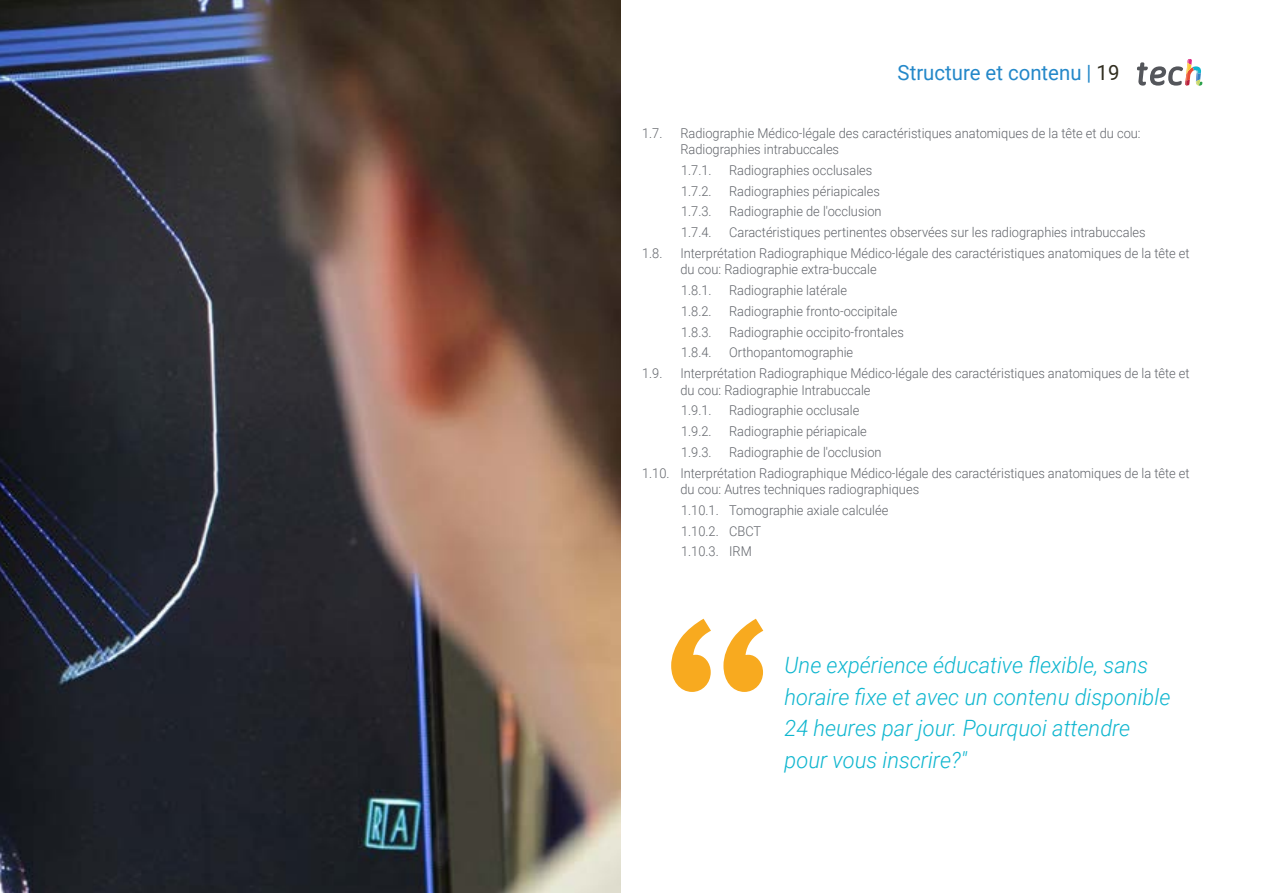
<style>
.page{position:relative;width:1263px;height:893px;background:#fff}
.page>*{position:absolute;margin:0;border:0;box-sizing:border-box;transform-origin:0 0}
.t1{font:italic 300 22.5px/31.5px "Roboto";color:#0fb6cf}
.t2{font:21px "Roboto";color:#2488c9}
.t3{font:300 13.5px/20.7px "Roboto";color:#61646a;scale:.95 1}
.s1{color:#312e20}
</style>
<div class="page">
<svg style="left:671px;top:619px;width:92px;height:73px"></svg>
<img style="left:0;top:0;width:621px;height:893px">
<svg style="left:1137px;top:59px;width:65px;height:27px"></svg>
<h2 class="t2" style="left:898px;top:57px;width:223px">Structure et contenu | <span class="s1">19</span></h2>
<p class="t3" style="left:642px;top:122px;width:23px">1.7.</p>
<p class="t3" style="left:680px;top:124px;width:486px;line-height:16.5px">Radiographie Médico-légale des caractéristiques anatomiques de la tête et du cou:<br>Radiographies intrabuccales</p>
<p class="t3" style="left:681px;top:159px;width:34px">1.7.1.</p>
<p class="t3" style="left:729px;top:159px;width:152px">Radiographies occlusales</p>
<p class="t3" style="left:681px;top:180px;width:34px">1.7.2.</p>
<p class="t3" style="left:729px;top:180px;width:160px">Radiographies périapicales</p>
<p class="t3" style="left:681px;top:201px;width:34px">1.7.3.</p>
<p class="t3" style="left:729px;top:201px;width:162px">Radiographie de l'occlusion</p>
<p class="t3" style="left:681px;top:222px;width:34px">1.7.4.</p>
<p class="t3" style="left:729px;top:222px;width:440px">Caractéristiques pertinentes observées sur les radiographies intrabuccales</p>
<p class="t3" style="left:642px;top:242px;width:23px">1.8.</p>
<p class="t3" style="left:680px;top:244px;width:538px;line-height:16.5px">Interprétation Radiographique Médico-légale des caractéristiques anatomiques de la tête et du cou: Radiographie extra-buccale</p>
<p class="t3" style="left:681px;top:280px;width:34px">1.8.1.</p>
<p class="t3" style="left:729px;top:280px;width:126px">Radiographie latérale</p>
<p class="t3" style="left:681px;top:300px;width:34px">1.8.2.</p>
<p class="t3" style="left:729px;top:300px;width:179px">Radiographie fronto-occipitale</p>
<p class="t3" style="left:681px;top:321px;width:34px">1.8.3.</p>
<p class="t3" style="left:729px;top:321px;width:185px">Radiographie occipito-frontales</p>
<p class="t3" style="left:681px;top:342px;width:34px">1.8.4.</p>
<p class="t3" style="left:729px;top:342px;width:132px">Orthopantomographie</p>
<p class="t3" style="left:642px;top:363px;width:23px">1.9.</p>
<p class="t3" style="left:680px;top:365px;width:538px;line-height:16.5px">Interprétation Radiographique Médico-légale des caractéristiques anatomiques de la tête et du cou: Radiographie Intrabuccale</p>
<p class="t3" style="left:681px;top:400px;width:34px">1.9.1.</p>
<p class="t3" style="left:729px;top:400px;width:139px">Radiographie occlusale</p>
<p class="t3" style="left:681px;top:421px;width:34px">1.9.2.</p>
<p class="t3" style="left:729px;top:421px;width:147px">Radiographie périapicale</p>
<p class="t3" style="left:681px;top:441px;width:34px">1.9.3.</p>
<p class="t3" style="left:642px;top:441px;width:578px;text-indent:87px">Radiographie de l'occlusion<br>1.10. Interprétation Radiographique Médico-légale des caractéristiques anatomiques de la tête et</p>
<p class="t3" style="left:680px;top:479px;width:253px">du cou: Autres techniques radiographiques<br>1.10.1. Tomographie axiale calculée<br>1.10.2. CBCT<br>1.10.3. IRM</p>
<h1 class="t1" style="left:784px;top:649px;width:387px">Une expérience éducative flexible, sans horaire fixe et avec un contenu disponible 24 heures par jour. Pourquoi attendre pour vous inscrire?"</h1>
</div>
